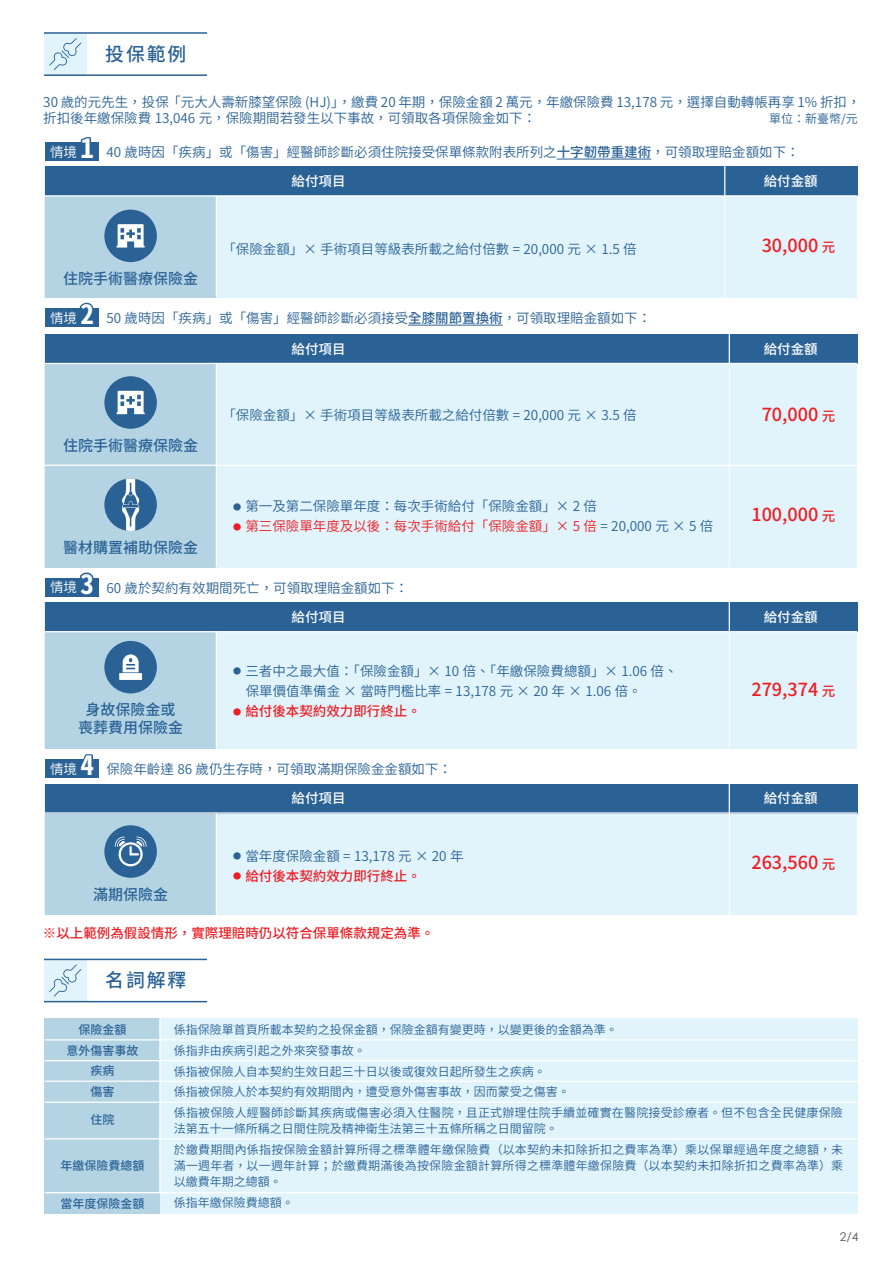
<style>
.page{position:relative;width:893px;height:1263px;background:#fff}
.page>*{position:absolute;margin:0;border:0;box-sizing:border-box;transform-origin:0 0}
.t1{font:500 18.9px "Noto Sans CJ Ktc";letter-spacing:.1em;color:#2a6295}
.t2{font:500 18px "Noto Sans CJ Ktc";color:#ee1d23}
.t3{font:500 15px/18px "Noto Sans CJ Ktc";color:#2a6295;text-align:center}
.t4{font:600 13.5px/16.2px "Noto Sans CJ Ktc";color:#2a6295}
.t5{font:500 13.5px "Noto Sans CJ Ktc";color:#ee1d23}
.t6{font:600 13.5px "Noto Sans CJ Ktc";color:#ee1d23}
.t7{font:500 13.5px "Noto Sans CJ Ktc";color:#fff}
.t8{font:600 13.5px "Noto Sans CJ Ktc";color:#fff}
.t9{font:600 12px/20.7px "Noto Sans CJ Ktc";color:#2a6295}
.t10{font:500 12px/20.5px "Noto Sans CJ Ktc";color:#2a6295;text-align:center}
.t11{font:12px "Century Gothic";color:#57585a}
.s1{font-family:"Noto Sans Mono CJ Ktc";font-weight:700;font-size:27px}
.s2{font-weight:500}
.s3{font-size:13.5px}
.s4{font-size:8.1px}
.s5{color:#2a6295}
.s6{font-weight:600;font-size:8.1px}
</style>
<div class="page">
<div style="left:45px;top:1018px;width:813px;height:195px;background:#e1f4fc"></div>
<div style="left:45px;top:1018px;width:115px;height:195px;background:#b4d4e4"></div>
<hr style="left:159px;top:1018px;width:2px;height:175px;background:#fff">
<hr style="left:45px;top:1039px;width:813px;height:1px;background:#fff">
<hr style="left:45px;top:1060px;width:813px;height:1px;background:#fff">
<hr style="left:45px;top:1080px;width:813px;height:2px;background:#fff">
<hr style="left:45px;top:1101px;width:813px;height:2px;background:#fff">
<hr style="left:45px;top:1138px;width:813px;height:1px;background:#fff">
<hr style="left:45px;top:1192px;width:813px;height:1px;background:#fff">
<div style="left:44px;top:167px;width:813px;height:131px;background:#e1f4fc"></div>
<div style="left:45px;top:196px;width:171px;height:102px;background:#b4d4e4"></div>
<div style="left:45px;top:167px;width:812px;height:29px;background:#2a6295"></div>
<hr style="left:216px;top:196px;width:1px;height:102px;background:#fff">
<hr style="left:724px;top:166px;width:1px;height:132px;background:#fff">
<hr style="left:44px;top:195px;width:813px;height:2px;background:#fff">
<div style="left:104px;top:210px;width:53px;height:52px;background:#2a6295;border-radius:50%"></div>
<svg style="left:117px;top:224px;width:28px;height:24px"></svg>
<hr style="left:557px;top:159px;width:94px;height:1px;background:#2a6295">
<div style="left:45px;top:143px;width:54px;height:18px;background:#2a6295"></div>
<svg style="left:47px;top:137px;width:49px;height:6px"></svg>
<div style="left:44px;top:603px;width:813px;height:146px;background:#e1f4fc"></div>
<div style="left:45px;top:631px;width:171px;height:118px;background:#b4d4e4"></div>
<div style="left:45px;top:603px;width:812px;height:29px;background:#2a6295"></div>
<hr style="left:216px;top:632px;width:1px;height:117px;background:#fff">
<hr style="left:729px;top:602px;width:1px;height:147px;background:#fff">
<hr style="left:44px;top:631px;width:813px;height:1px;background:#fff">
<div style="left:104px;top:641px;width:53px;height:52px;background:#2a6295;border-radius:50%"></div>
<svg style="left:123px;top:654px;width:16px;height:18px"></svg>
<div style="left:119px;top:673px;width:23px;height:7px;background:#fff"></div>
<div style="left:45px;top:579px;width:54px;height:18px;background:#2a6295"></div>
<svg style="left:47px;top:572px;width:48px;height:7px"></svg>
<div style="left:44px;top:784px;width:813px;height:131px;background:#e1f4fc"></div>
<div style="left:45px;top:813px;width:171px;height:102px;background:#b4d4e4"></div>
<div style="left:45px;top:784px;width:812px;height:29px;background:#2a6295"></div>
<hr style="left:216px;top:813px;width:1px;height:102px;background:#fff">
<hr style="left:729px;top:783px;width:1px;height:132px;background:#fff">
<hr style="left:44px;top:812px;width:813px;height:2px;background:#fff">
<div style="left:104px;top:825px;width:53px;height:53px;background:#2a6295;border-radius:50%"></div>
<svg style="left:115px;top:836px;width:32px;height:31px"></svg>
<div style="left:45px;top:760px;width:54px;height:18px;background:#2a6295"></div>
<svg style="left:47px;top:754px;width:49px;height:6px"></svg>
<div style="left:44px;top:334px;width:813px;height:233px;background:#e1f4fc"></div>
<div style="left:45px;top:363px;width:171px;height:204px;background:#b4d4e4"></div>
<div style="left:45px;top:334px;width:812px;height:29px;background:#2a6295"></div>
<hr style="left:216px;top:363px;width:1px;height:204px;background:#fff">
<hr style="left:729px;top:334px;width:1px;height:233px;background:#fff">
<hr style="left:44px;top:363px;width:813px;height:1px;background:#fff">
<hr style="left:44px;top:465px;width:813px;height:1px;background:#fff">
<hr style="left:408px;top:325px;width:95px;height:1px;background:#2a6295">
<div style="left:45px;top:309px;width:54px;height:18px;background:#2a6295"></div>
<svg style="left:47px;top:302px;width:49px;height:7px"></svg>
<div style="left:104px;top:376px;width:53px;height:53px;background:#2a6295;border-radius:50%"></div>
<svg style="left:117px;top:391px;width:28px;height:23px"></svg>
<div style="left:104px;top:478px;width:53px;height:53px;background:#2a6295;border-radius:50%"></div>
<svg style="left:122px;top:478px;width:17px;height:53px"></svg>
<div style="left:44px;top:33px;width:43px;height:42px;background:#e1f4fc"></div>
<hr style="left:44px;top:74px;width:163px;height:2px;background:#2a6295">
<hr style="left:44px;top:32px;width:163px;height:2px;background:#2a6295">
<svg style="left:49px;top:38px;width:32px;height:32px"></svg>
<div style="left:44px;top:959px;width:43px;height:43px;background:#e1f4fc"></div>
<hr style="left:44px;top:1001px;width:163px;height:1px;background:#2a6295">
<hr style="left:44px;top:959px;width:163px;height:1px;background:#2a6295">
<svg style="left:49px;top:964px;width:32px;height:32px"></svg>
<h1 class="t1" style="left:105px;top:43px;width:83px">投保範例</h1>
<p class="t4" style="left:43px;top:94px;width:819px">30 歲的元先生，投保「元大人壽新膝望保險 (HJ)」，繳費 20 年期，保險金額 2 萬元，年繳保險費 13,178 元，選擇自動轉帳再享 1% 折扣，折扣後年繳保險費 13,046 元，保險期間若發生以下事故，可領取各項保險金如下：</p>
<p class="t9" style="left:769px;top:109px;width:90px">單位：新臺幣/元</p>
<p class="t8" style="left:50px;top:144px;width:45px">情境 <span class="s1">1</span></p>
<p class="t4" style="left:106px;top:144px;width:695px">40 歲時因「疾病」或「傷害」經醫師診斷必須住院接受保單條款附表所列之<span class="s2">十字韌帶重建術</span>，可領取理賠金額如下：</p>
<p class="t7" style="left:292px;top:174px;width:55px">給付項目</p>
<p class="t7" style="left:764px;top:174px;width:55px">給付金額</p>
<p class="t4" style="left:222px;top:242px;width:416px">「保險金額」× 手術項目等級表所載之給付倍數 = 20,000 元 × 1.5 倍</p>
<h2 class="t2" style="left:762px;top:235px;width:75px">30,000 <span class="s3">元</span></h2>
<p class="t3" style="left:63px;top:270px;width:136px">住院手術醫療保險金</p>
<p class="t8" style="left:50px;top:310px;width:45px">情境 <span class="s1">2</span></p>
<p class="t4" style="left:106px;top:310px;width:546px">50 歲時因「疾病」或「傷害」經醫師診斷必須接受<span class="s2">全膝關節置換術</span>，可領取理賠金額如下：</p>
<p class="t7" style="left:292px;top:341px;width:55px">給付項目</p>
<p class="t7" style="left:764px;top:341px;width:55px">給付金額</p>
<p class="t4" style="left:222px;top:407px;width:416px">「保險金額」× 手術項目等級表所載之給付倍數 = 20,000 元 × 3.5 倍</p>
<h2 class="t2" style="left:762px;top:404px;width:75px">70,000 <span class="s3">元</span></h2>
<p class="t3" style="left:63px;top:436px;width:136px">住院手術醫療保險金</p>
<p class="t3" style="left:63px;top:539px;width:136px">醫材購置補助保險金</p>
<p class="t4" style="left:233px;top:498px;width:365px"><span class="s4">●</span> 第一及第二保險單年度：每次手術給付「保險金額」× 2 倍</p>
<p class="t6" style="left:233px;top:519px;width:482px"><span class="s4">●</span> 第三保險單年度及以後：每次手術給付「保險金額」× 5 倍 <span class="s5">= 20,000 元 × 5 倍</span></p>
<p class="t8" style="left:50px;top:580px;width:45px">情境 <span class="s1">3</span></p>
<p class="t4" style="left:106px;top:580px;width:303px">60 歲於契約有效期間死亡，可領取理賠金額如下：</p>
<h2 class="t2" style="left:751px;top:504px;width:85px">100,000 <span class="s3">元</span></h2>
<p class="t3" style="left:78px;top:701px;width:106px">身故保險金或喪葬費用保險金</p>
<p class="t7" style="left:292px;top:609px;width:55px">給付項目</p>
<p class="t7" style="left:764px;top:609px;width:55px">給付金額</p>
<p class="t4" style="left:246px;top:661px;width:433px;line-height:20.2px;text-indent:-12px"><span class="s4">●</span> 三者中之最大值：「保險金額」× 10 倍、「年繳保險費總額」× 1.06 倍、保單價值準備金 × 當時門檻比率 = 13,178 元 × 20 年 × 1.06 倍。</p>
<p class="t5" style="left:233px;top:703px;width:189px"><span class="s6">●</span> 給付後本契約效力即行終止。</p>
<h2 class="t2" style="left:751px;top:679px;width:85px">279,374 <span class="s3">元</span></h2>
<p class="t8" style="left:50px;top:761px;width:45px">情境 <span class="s1">4</span></p>
<p class="t4" style="left:106px;top:761px;width:347px">保險年齡達 86 歲仍生存時，可領取滿期保險金金額如下：</p>
<p class="t7" style="left:292px;top:791px;width:55px">給付項目</p>
<p class="t7" style="left:764px;top:791px;width:55px">給付金額</p>
<p class="t4" style="left:233px;top:848px;width:232px"><span class="s4">●</span> 當年度保險金額 = 13,178 元 × 20 年</p>
<p class="t5" style="left:233px;top:868px;width:189px"><span class="s6">●</span> 給付後本契約效力即行終止。</p>
<h2 class="t2" style="left:751px;top:852px;width:85px">263,560 <span class="s3">元</span></h2>
<p class="t3" style="left:93px;top:885px;width:76px">滿期保險金</p>
<p class="t5" style="left:43px;top:925px;width:393px">※以上範例為假設情形，實際理賠時仍以符合保單條款規定為準。</p>
<h1 class="t1" style="left:105px;top:969px;width:83px">名詞解釋</h1>
<p class="t10" style="left:78px;top:1020px;width:50px">保險金額</p>
<p class="t9" style="left:174px;top:1019px;width:670px">係指保險單首頁所載本契約之投保金額，保險金額有變更時，以變更後的金額為準。<br>係指非由疾病引起之外來突發事故。<br>係指被保險人自本契約生效日起三十日以後或復效日起所發生之疾病。<br>係指被保險人於本契約有效期間內，遭受意外傷害事故，因而蒙受之傷害。<br>係指被保險人經醫師診斷其疾病或傷害必須入住醫院，且正式辦理住院手續並確實在醫院接受診療者。但不包含全民健康保險</p>
<p class="t9" style="left:174px;top:1118px;width:671px">法第五十一條所稱之日間住院及精神衛生法第三十五條所稱之日間留院。<br>於繳費期間內係指按保險金額計算所得之標準體年繳保險費（以本契約未扣除折扣之費率為準）乘以保單經過年度之總額，未</p>
<p class="t9" style="left:174px;top:1158px;width:671px;line-height:16.2px">滿一週年者，以一週年計算；於繳費期滿後為按保險金額計算所得之標準體年繳保險費（以本契約未扣除折扣之費率為準）乘以繳費年期之總額。</p>
<p class="t9" style="left:174px;top:1192px;width:121px">係指年繳保險費總額。</p>
<p class="t10" style="left:66px;top:1040px;width:73px">意外傷害事故疾病<br>傷害</p>
<p class="t10" style="left:90px;top:1110px;width:25px">住院</p>
<p class="t10" style="left:60px;top:1155px;width:85px">年繳保險費總額</p>
<p class="t10" style="left:60px;top:1193px;width:86px">當年度保險金額</p>
<p class="t11" style="left:840px;top:1228px;width:20px">2/4</p>
</div>
